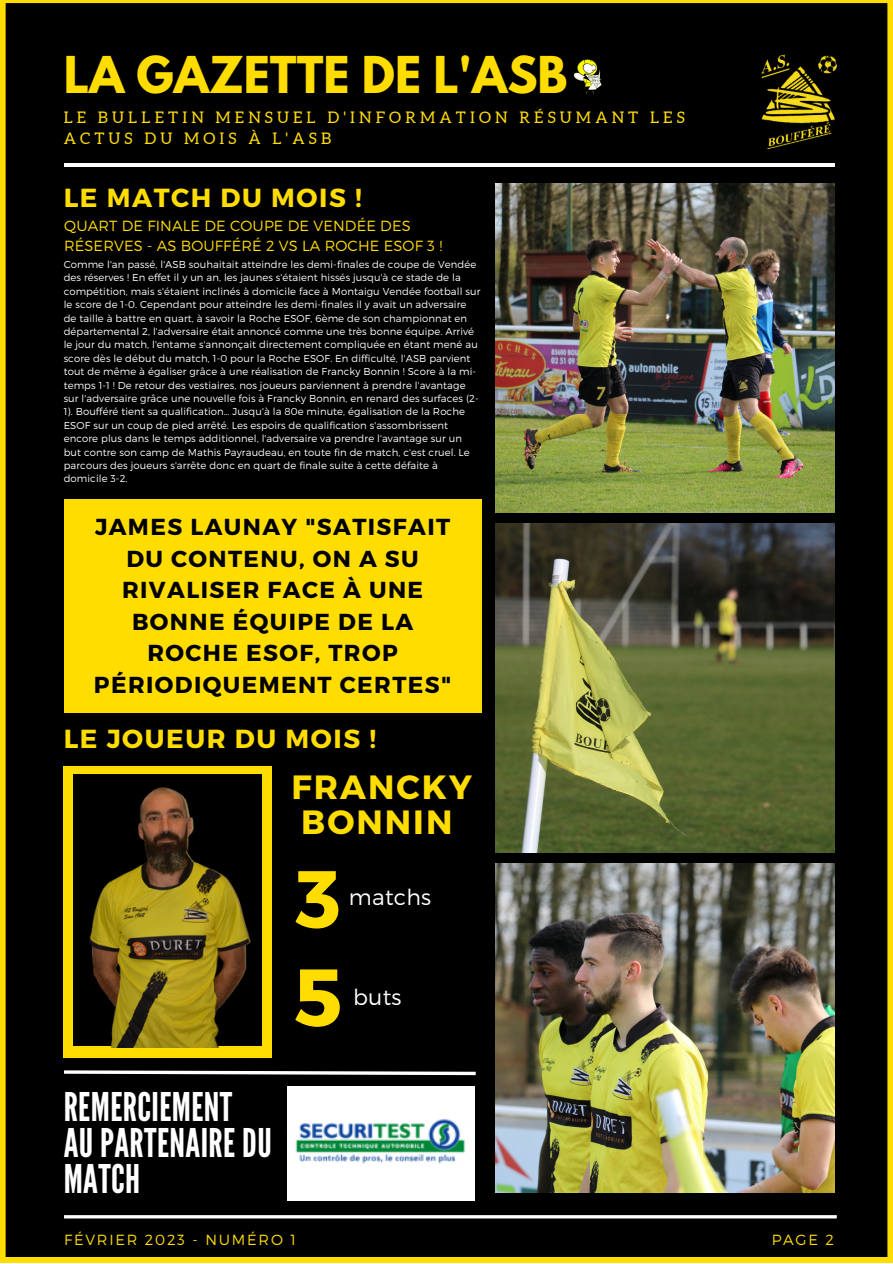
<style>
.page{position:relative;width:893px;height:1264px;background:#fff}
.page>*{position:absolute;margin:0;border:0;box-sizing:border-box;transform-origin:0 0}
.t1{font:700 81.15px "Montserrat";color:#fd0}
.t2{font:700 45px "League Spartan";color:#fd0}
.t3{font:39.45px/36px "League Gothic";letter-spacing:.01em;color:#fff}
.t4{font:700 33.6px/34.8px "Montserrat";letter-spacing:.06em;color:#fd0}
.t5{font:700 26.1px "Montserrat";letter-spacing:.06em;color:#fd0}
.t6{font:700 23.1px/31.5px "Montserrat";letter-spacing:.06em;color:#000;text-align:center}
.t7{font:300 22.05px "Montserrat";letter-spacing:.01em;color:#fff}
.t8{font:15.9px/21.3px "Aleo";letter-spacing:.26em;color:#fd0}
.t9{font:300 14.7px/20.2px "Montserrat";letter-spacing:.01em;color:#fd0}
.t10{font:300 14.7px "Montserrat";letter-spacing:.12em;color:#fd0}
.t11{font:300 10.05px/13.4px "Montserrat";letter-spacing:.01em;color:#fff}
</style>
<div class="page">
<div style="left:0;top:0;width:892px;height:1262px;background:#000"></div>
<hr style="left:64px;top:163px;width:770px;height:3px;background:#fff">
<img style="left:761px;top:55px;width:75px;height:93px">
<img style="left:572px;top:55px;width:32px;height:44px">
<hr style="left:64px;top:1215px;width:772px;height:3px;background:#fff">
<img style="left:496px;top:183px;width:338px;height:329px">
<img style="left:496px;top:863px;width:338px;height:329px">
<img style="left:496px;top:524px;width:338px;height:328px">
<div style="left:64px;top:499px;width:417px;height:214px;background:#fd0"></div>
<div style="left:64px;top:766px;width:208px;height:291px;background:#fd0"></div>
<div style="left:74px;top:774px;width:188px;height:271px;background:#000"></div>
<img style="left:82px;top:787px;width:172px;height:260px">
<svg style="left:61px;top:1068px;width:418px;height:8px"></svg>
<img style="left:287px;top:1086px;width:187px;height:114px">
<h2 class="t2" style="left:64px;top:53px;width:505px">LA GAZETTE DE L'ASB</h2>
<h3 class="t8" style="left:64px;top:107px;width:622px">LE BULLETIN MENSUEL D'INFORMATION RÉSUMANT LES<br>ACTUS DU MOIS À L'ASB</h3>
<h3 class="t5" style="left:64px;top:180px;width:299px">LE MATCH DU MOIS !</h3>
<h3 class="t9" style="left:64px;top:215px;width:380px">QUART DE FINALE DE COUPE DE VENDÉE DES<br>RÉSERVES - AS BOUFFÉRÉ 2 VS LA ROCHE ESOF 3 !</h3>
<p class="t11" style="left:64px;top:257px;width:418px">Comme l'an passé, l'ASB souhaitait atteindre les demi-finales de coupe de Vendée des réserves ! En effet il y un an, les jaunes s'étaient hissés jusqu'à ce stade de la compétition, mais s'étaient inclinés à domicile face à Montaigu Vendée football sur le score de 1-0. Cependant pour atteindre les demi-finales il y avait un adversaire de taille à battre en quart, à savoir la Roche ESOF, 6ème de son championnat en départemental 2, l'adversaire était annoncé comme une très bonne équipe. Arrivé le jour du match, l'entame s'annonçait directement compliquée en étant mené au score dès le début du match, 1-0 pour la Roche ESOF. En difficulté, l'ASB parvient tout de même à égaliser grâce à une réalisation de Francky Bonnin ! Score à la mi&shy;temps 1-1 ! De retour des vestiaires, nos joueurs parviennent à prendre l'avantage sur l'adversaire grâce une nouvelle fois à Francky Bonnin, en renard des surfaces (2- 1). Boufféré tient sa qualification… Jusqu'à la 80e minute, égalisation de la Roche ESOF sur un coup de pied arrêté. Les espoirs de qualification s'assombrissent encore plus dans le temps additionnel, l'adversaire va prendre l'avantage sur un but contre son camp de Mathis Payraudeau, en toute fin de match, c'est cruel. Le parcours des joueurs s'arrête donc en quart de finale suite à cette défaite à domicile 3-2.</p>
<h3 class="t6" style="left:94px;top:510px;width:359px">JAMES LAUNAY "SATISFAIT<br>DU CONTENU, ON A SU<br>RIVALISER FACE À UNE<br>BONNE ÉQUIPE DE LA<br>ROCHE ESOF, TROP<br>PÉRIODIQUEMENT CERTES"</h3>
<h3 class="t5" style="left:64px;top:722px;width:314px">LE JOUEUR DU MOIS !</h3>
<h3 class="t4" style="left:291px;top:767px;width:182px">FRANCKY<br>BONNIN</h3>
<h1 class="t1" style="left:295px;top:846px;width:47px">3</h1>
<h3 class="t7" style="left:349px;top:882px;width:84px">matchs</h3>
<h1 class="t1" style="left:294px;top:944px;width:50px">5</h1>
<h3 class="t7" style="left:353px;top:982px;width:50px">buts</h3>
<h3 class="t3" style="left:64px;top:1089px;width:210px">REMERCIEMENT<br>AU PARTENAIRE DU<br>MATCH</h3>
<h3 class="t10" style="left:64px;top:1229px;width:233px">FÉVRIER 2023 - NUMÉRO 1</h3>
<h3 class="t9" style="left:771px;top:1228px;width:64px">PAGE 2</h3>
</div>
